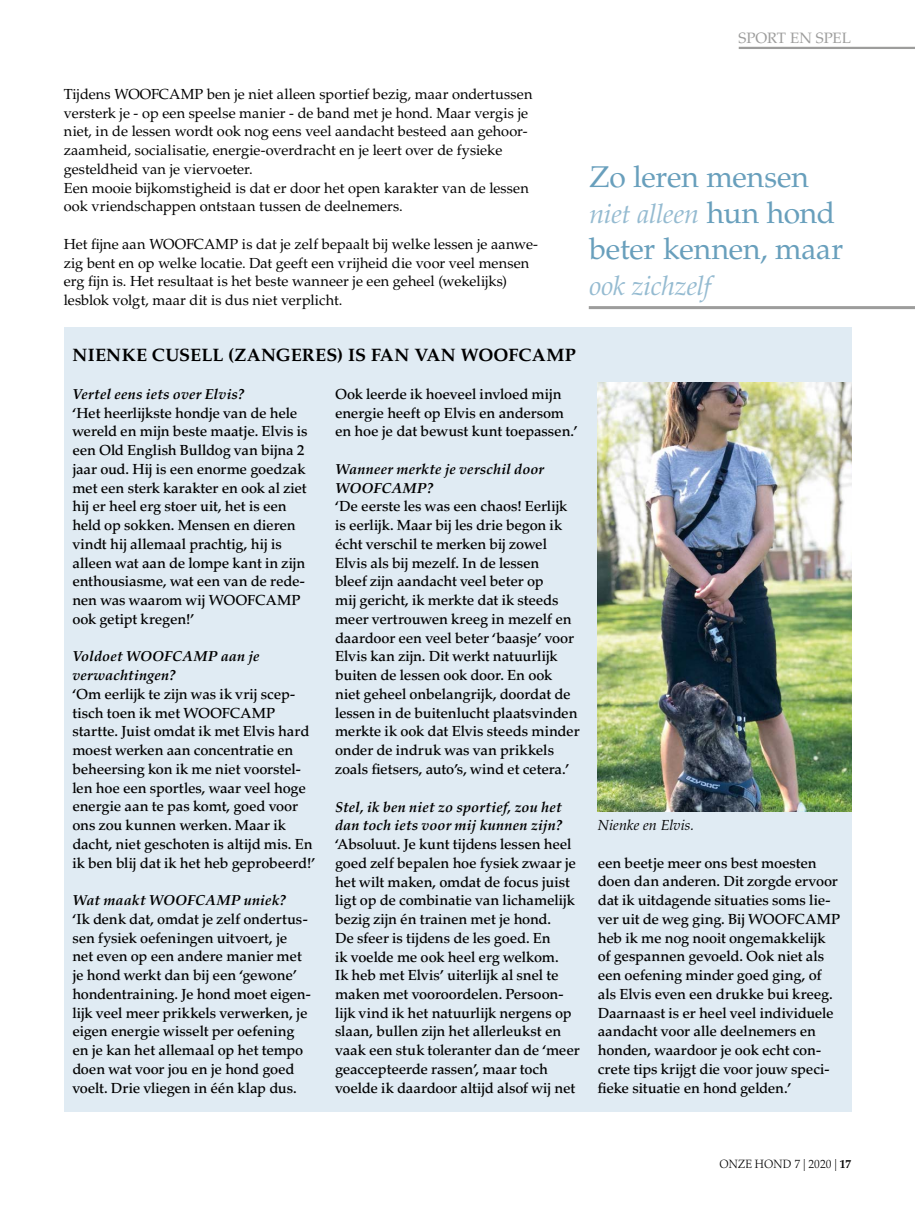
<style>
.page{position:relative;width:915px;height:1212px;background:#fff}
.page>*{position:absolute;margin:0;border:0;box-sizing:border-box;transform-origin:0 0}
.t1{font:30px "Palatino LT Std";letter-spacing:-.005em;color:#689fbc}
.t2{font:italic 27px "Palatino LT Std";letter-spacing:-.01em;color:#95bbd1}
.t3{font:700 18px "Palatino LT Std";letter-spacing:.015em;color:#000}
.t4{font:15px "Palatino LT Std";letter-spacing:-.005em;color:#9d9d9c}
.t5{font:500 14.55px/18.8px "Palatino LT Std";letter-spacing:-.01em;color:#000}
.t6{font:14.55px/18.8px "Palatino LT Std";color:#000}
.t7{font:italic 700 14.55px/18.8px "Palatino LT Std";letter-spacing:.005em;color:#000}
.t8{font:italic 14.55px "Palatino LT Std";letter-spacing:.005em;color:#000}
.t9{font:300 12px "Palatino LT Std";letter-spacing:.005em;color:#000;scale:.95 1}
.s1{font-style:normal;font-size:30px;color:#689fbc}
.s2{font-weight:700}
</style>
<div class="page">
<div style="left:64px;top:327px;width:786px;height:784px;background:#e0ebf3"></div>
<img style="left:597px;top:383px;width:253px;height:428px">
<hr style="left:738px;top:47px;width:176px;height:2px;background:#9d9d9c">
<hr style="left:588px;top:306px;width:326px;height:3px;background:#9d9d9c">
<p class="t4" style="left:738px;top:29px;width:114px">SPORT EN SPEL</p>
<p class="t6" style="left:64px;top:85px;width:470px">Tijdens WOOFCAMP ben je niet alleen sportief bezig, maar ondertussen versterk je - op een speelse manier - de band met je hond. Maar vergis je niet, in de lessen wordt ook nog eens veel aandacht besteed aan gehoor&shy;zaamheid, socialisatie, energie-overdracht en je leert over de fysieke gesteldheid van je viervoeter.<br>Een mooie bijkomstigheid is dat er door het open karakter van de lessen ook vriendschappen ontstaan tussen de deelnemers.</p>
<p class="t6" style="left:64px;top:235px;width:475px">Het fijne aan WOOFCAMP is dat je zelf bepaalt bij welke lessen je aanwe&shy;zig bent en op welke locatie. Dat geeft een vrijheid die voor veel mensen erg fijn is. Het resultaat is het beste wanneer je een geheel (wekelijks) lesblok volgt, maar dit is dus niet verplicht.</p>
<h1 class="t1" style="left:589px;top:160px;width:221px">Zo leren mensen</h1>
<h2 class="t2" style="left:589px;top:199px;width:247px">niet alleen <span class="s1">hun hond</span></h2>
<h1 class="t1" style="left:589px;top:232px;width:255px">beter kennen, maar</h1>
<h2 class="t2" style="left:589px;top:271px;width:123px">ook zichzelf</h2>
<p class="t3" style="left:72px;top:345px;width:505px">NIENKE CUSELL (ZANGERES) IS FAN VAN WOOFCAMP</p>
<p class="t7" style="left:72px;top:385px;width:173px">Vertel eens iets over Elvis?</p>
<p class="t5" style="left:72px;top:403px;width:237px">‘Het heerlijkste hondje van de hele wereld en mijn beste maatje. Elvis is een Old English Bulldog van bijna 2 jaar oud. Hij is een enorme goedzak met een sterk karakter en ook al ziet hij er heel erg stoer uit, het is een held op sokken. Mensen en dieren vindt hij allemaal prachtig, hij is alleen wat aan de lompe kant in zijn enthousiasme, wat een van de rede&shy;nen was waarom wij WOOFCAMP ook getipt kregen!’</p>
<p class="t7" style="left:72px;top:647px;width:189px">Voldoet WOOFCAMP aan je verwachtingen?</p>
<p class="t5" style="left:72px;top:685px;width:244px">‘Om eerlijk te zijn was ik vrij scep&shy;tisch toen ik met WOOFCAMP startte. Juist omdat ik met Elvis hard moest werken aan concentratie en beheersing kon ik me niet voorstel&shy;len hoe een sportles, waar veel hoge energie aan te pas komt, goed voor ons zou kunnen werken. Maar ik dacht, niet geschoten is altijd mis. En ik ben blij dat ik het heb geprobeerd!’</p>
<p class="t7" style="left:72px;top:891px;width:215px">Wat maakt WOOFCAMP uniek?</p>
<p class="t5" style="left:72px;top:910px;width:240px">‘Ik denk dat, omdat je zelf ondertus&shy;sen fysiek oefeningen uitvoert, je net even op een andere manier met je hond werkt dan bij een ‘gewone’ hondentraining. Je hond moet eigen&shy;lijk veel meer prikkels verwerken, je eigen energie wisselt per oefening en je kan het allemaal op het tempo doen wat voor jou en je hond goed voelt. Drie vliegen in één klap dus.</p>
<p class="t5" style="left:335px;top:385px;width:244px">Ook leerde ik hoeveel invloed mijn energie heeft op Elvis en andersom en hoe je dat bewust kunt toepassen.’</p>
<p class="t7" style="left:335px;top:460px;width:210px">Wanneer merkte je verschil door<br>WOOFCAMP?</p>
<p class="t5" style="left:335px;top:497px;width:246px">‘De eerste les was een chaos! Eerlijk is eerlijk. Maar bij les drie begon ik écht verschil te merken bij zowel Elvis als bij mezelf. In de lessen<br>bleef zijn aandacht veel beter op<br>mij gericht, ik merkte dat ik steeds meer vertrouwen kreeg in mezelf en daardoor een veel beter ‘baasje’ voor Elvis kan zijn. Dit werkt natuurlijk buiten de lessen ook door. En ook niet geheel onbelangrijk, doordat de lessen in de buitenlucht plaatsvinden merkte ik ook dat Elvis steeds minder onder de indruk was van prikkels zoals fietsers, auto’s, wind et cetera.’</p>
<p class="t7" style="left:335px;top:797px;width:228px">Stel, ik ben niet zo sportief, zou het dan toch iets voor mij kunnen zijn?</p>
<p class="t5" style="left:335px;top:835px;width:246px">‘Absoluut. Je kunt tijdens lessen heel goed zelf bepalen hoe fysiek zwaar je het wilt maken, omdat de focus juist ligt op de combinatie van lichamelijk bezig zijn én trainen met je hond.<br>De sfeer is tijdens de les goed. En<br>ik voelde me ook heel erg welkom.<br>Ik heb met Elvis’ uiterlijk al snel te maken met vooroordelen. Persoon&shy;lijk vind ik het natuurlijk nergens op slaan, bullen zijn het allerleukst en vaak een stuk toleranter dan de ‘meer geaccepteerde rassen’, maar toch voelde ik daardoor altijd alsof wij net</p>
<p class="t8" style="left:597px;top:817px;width:98px">Nienke en Elvis.</p>
<p class="t5" style="left:597px;top:853px;width:244px">een beetje meer ons best moesten doen dan anderen. Dit zorgde ervoor dat ik uitdagende situaties soms lie&shy;ver uit de weg ging. Bij WOOFCAMP heb ik me nog nooit ongemakkelijk of gespannen gevoeld. Ook niet als een oefening minder goed ging, of als Elvis even een drukke bui kreeg.<br>Daarnaast is er heel veel individuele aandacht voor alle deelnemers en honden, waardoor je ook echt con&shy;crete tips krijgt die voor jouw speci&shy;fieke situatie en hond gelden.’</p>
<p class="t9" style="left:719px;top:1157px;width:140px">ONZE HOND 7 | 2020 | <span class="s2">17</span></p>
</div>
